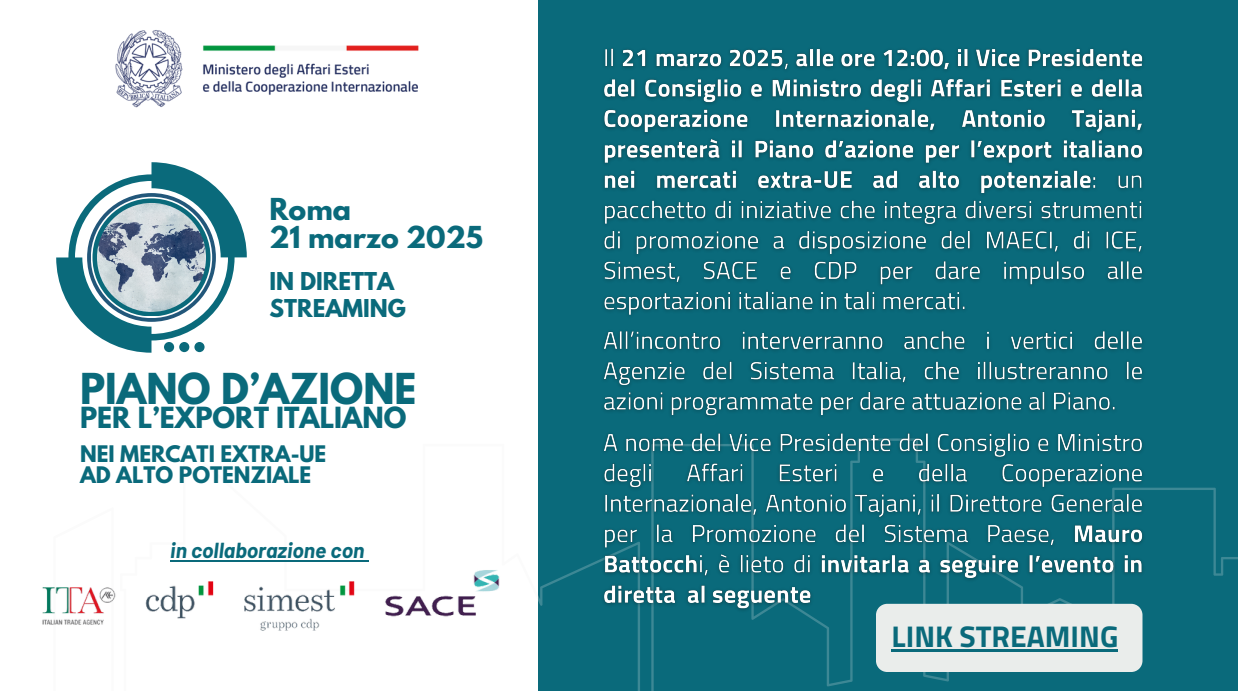
<style>
.page{position:relative;width:1238px;height:691px;background:#0a6a7b}
.page>*{position:absolute;margin:0;border:0;box-sizing:border-box;transform-origin:0 0}
.t1{font:700 37.75px "League Spartan";color:#0a6a7b}
.t2{font:700 30px "Titillium Web";color:#0a6a7b}
.t3{font:700 26.75px/27.2px "League Spartan";color:#0a6a7b}
.t4{font:700 25.75px "League Spartan";color:#0a6a7b}
.t5{font:700 21.75px/26.2px "League Spartan";color:#0a6a7b}
.t6{font:italic 700 21.25px "Barlow";color:#0a6a7b}
.t7{font:700 20.25px/20.9px "League Spartan";color:#0a6a7b}
</style>
<div class="page">
<div style="left:0;top:0;width:538px;height:691px;background:#fff"></div>
<svg style="left:368px;top:487px;width:869px;height:204px"></svg>
<hr style="left:389px;top:638px;width:1px;height:31px;background:#fff">
<svg style="left:56px;top:162px;width:191px;height:191px"></svg>
<img style="left:97px;top:203px;width:109px;height:109px;border-radius:50%">
<img style="left:115px;top:30px;width:304px;height:78px">
<img style="left:42px;top:564px;width:472px;height:81px">
<hr style="left:170px;top:560px;width:194px;height:2px;background:#0a6a7b">
<img style="left:597px;top:48px;width:551px;height:567px">
<div style="left:876px;top:604px;width:266px;height:68px;background:#eaedeb"></div>
<hr style="left:891px;top:649px;width:227px;height:3px;background:#0a6a7b">
<p class="t3" style="left:269px;top:199px;width:215px">Roma<br>21 marzo 2025</p>
<h3 class="t5" style="left:269px;top:271px;width:138px">IN DIRETTA<br>STREAMING</h3>
<p class="t1" style="left:80px;top:370px;width:338px">PIANO D’AZIONE</p>
<p class="t4" style="left:80px;top:405px;width:328px">PER L’EXPORT ITALIANO</p>
<p class="t7" style="left:80px;top:446px;width:248px">NEI MERCATI EXTRA-UE<br>AD ALTO POTENZIALE</p>
<p class="t6" style="left:170px;top:537px;width:196px">in collaborazione con</p>
<h5 class="t2" style="left:891px;top:613px;width:228px">LINK STREAMING</h5>
</div>
